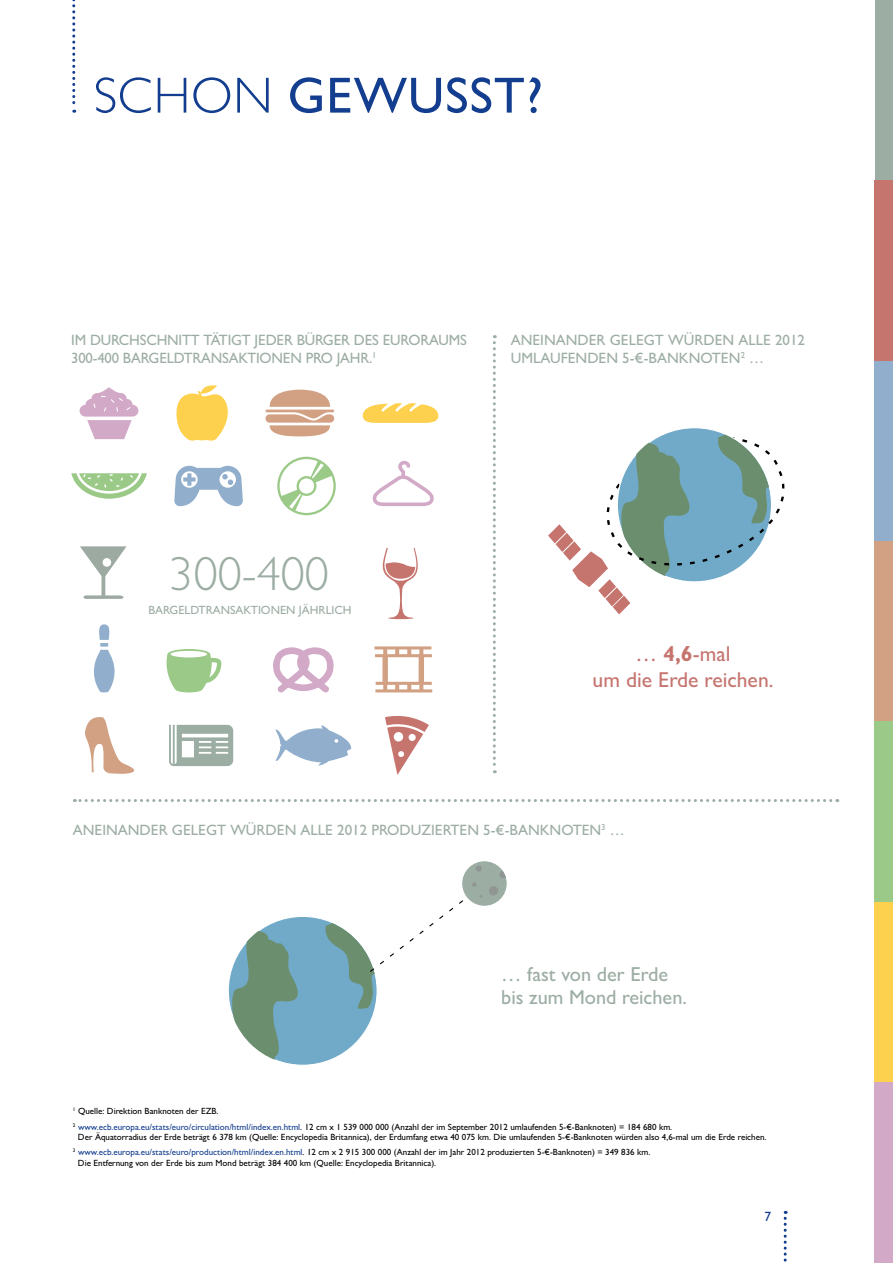
<style>
.page{position:relative;width:893px;height:1263px;background:#fff}
.page>*{position:absolute;margin:0;border:0;box-sizing:border-box;transform-origin:0 0}
.t1{font:500 51px "Gill Sans MT Pro";letter-spacing:.02em;color:#133d8e}
.t2{font:300 48px "Gill Sans MT Pro";color:#9cada3}
.t3{font:500 21.6px/26px "Gill Sans MT Pro";color:#c6746e;text-align:center}
.t4{font:500 20.25px/22.4px "Gill Sans MT Pro";color:#9cada3}
.t5{font:500 15px/18px "Gill Sans MT Pro";color:#9cada3}
.t6{font:500 13.5px "Gill Sans MT Pro";color:#133d8e}
.t7{font:500 11.85px "Gill Sans MT Pro";color:#9cada3}
.t8{font:500 9px/15px "Gill Sans MT Pro";color:#000}
.s1{font-weight:300}
.s2{font-weight:700}
.s3{color:#133d8e}
</style>
<div class="page">
<div style="left:875px;top:0;width:18px;height:180px;background:#9cada3"></div>
<div style="left:875px;top:180px;width:18px;height:181px;background:#c6746e"></div>
<div style="left:875px;top:361px;width:18px;height:180px;background:#91afcc"></div>
<div style="left:875px;top:541px;width:18px;height:181px;background:#d2a183"></div>
<div style="left:875px;top:722px;width:18px;height:180px;background:#9bca88"></div>
<div style="left:875px;top:902px;width:18px;height:180px;background:#fdd14d"></div>
<div style="left:875px;top:1082px;width:18px;height:181px;background:#d2a9c7"></div>
<svg style="left:72px;top:0;width:3px;height:113px"></svg>
<svg style="left:493px;top:335px;width:3px;height:438px"></svg>
<svg style="left:784px;top:1211px;width:3px;height:51px"></svg>
<svg style="left:548px;top:430px;width:236px;height:184px"></svg>
<div style="left:228px;top:916px;width:149px;height:149px;background:#71aac8;border-radius:50%"></div>
<svg style="left:231px;top:931px;width:67px;height:129px"></svg>
<div style="left:462px;top:861px;width:45px;height:45px;background:#9cada3;border-radius:50%"></div>
<svg style="left:476px;top:865px;width:6px;height:6px"></svg>
<svg style="left:499px;top:871px;width:7px;height:7px"></svg>
<div style="left:489px;top:886px;width:9px;height:9px;background:#909693;border-radius:50%"></div>
<svg style="left:324px;top:882px;width:158px;height:127px"></svg>
<svg style="left:275px;top:725px;width:76px;height:41px"></svg>
<svg style="left:383px;top:548px;width:35px;height:71px"></svg>
<svg style="left:71px;top:473px;width:76px;height:26px"></svg>
<svg style="left:273px;top:647px;width:61px;height:45px"></svg>
<svg style="left:80px;top:546px;width:47px;height:53px"></svg>
<svg style="left:363px;top:403px;width:75px;height:20px"></svg>
<svg style="left:265px;top:390px;width:69px;height:46px"></svg>
<svg style="left:385px;top:716px;width:44px;height:59px"></svg>
<svg style="left:176px;top:385px;width:52px;height:56px"></svg>
<svg style="left:277px;top:457px;width:59px;height:58px"></svg>
<svg style="left:85px;top:717px;width:50px;height:57px"></svg>
<svg style="left:374px;top:646px;width:58px;height:46px"></svg>
<svg style="left:169px;top:725px;width:64px;height:41px"></svg>
<svg style="left:174px;top:466px;width:69px;height:40px"></svg>
<svg style="left:167px;top:649px;width:54px;height:43px"></svg>
<svg style="left:80px;top:387px;width:58px;height:52px"></svg>
<svg style="left:373px;top:461px;width:61px;height:45px"></svg>
<svg style="left:93px;top:624px;width:22px;height:68px"></svg>
<svg style="left:74px;top:799px;width:757px;height:3px"></svg>
<h1 class="t1" style="left:94px;top:65px;width:451px"><span class="s1">SCHON</span> gewusst?</h1>
<h3 class="t5" style="left:71px;top:331px;width:387px">Im Durchsch nitt tätigt jeder Bürger des Euroraums<br>300-400 Bargeldtransaktionen pro Jah r.<sup>1</sup></h3>
<h3 class="t5" style="left:511px;top:331px;width:296px">Aneinander gelegt würden alle 2012 umlaufenden 5-€-Banknoten<sup>2</sup> …</h3>
<h2 class="t2" style="left:170px;top:545px;width:160px">300-400</h2>
<h3 class="t7" style="left:148px;top:603px;width:202px">Bargeldtransaktionen jäh rlich</h3>
<h3 class="t3" style="left:593px;top:641px;width:182px">… <span class="s2">4,6</span>-mal<br>um die Erde reichen.</h3>
<h3 class="t5" style="left:73px;top:821px;width:553px">Aneinander gelegt wü rden alle 2012 produzierten 5-€-Banknoten<sup>3</sup> …</h3>
<h3 class="t4" style="left:501px;top:963px;width:187px">… fast von der Erde bis zum Mond reichen.</h3>
<p class="t8" style="left:73px;top:1104px;width:601px"><sup>1</sup> Quelle: Direktion Banknoten der EZB.<br><sup>2</sup> <span class="s3">www.ecb.europa.eu/stats/euro/circulation/html/index.en.html</span>. 12 cm x 1 539 000 000 (Anzahl der im September 2012 umlaufenden 5-€-Banknoten) = 184 680 km.</p>
<p class="t8" style="left:73px;top:1130px;width:695px;text-indent:5px">Der Äquatorradius der Erde beträgt 6 378 km (Quelle: Encyclopedia Britannica), der Erdumfang etwa 40 075 km. Die umlaufenden 5-€-Banknoten würden also 4,6-mal um die Erde reichen.<br><sup>3</sup> <span class="s3">www.ecb.europa.eu/stats/euro/production/html/index.en.html</span>. 12 cm x 2 915 300 000 (Anzahl der im Jahr 2012 produzierten 5-€-Banknoten) = 349 836 km.</p>
<p class="t8" style="left:78px;top:1155px;width:360px">Die Entfernung von der Erde bis zum Mond beträgt 384 400 km (Quelle: Encyclopedia Britannica).</p>
<h3 class="t6" style="left:765px;top:1208px;width:8px">7</h3>
</div>
